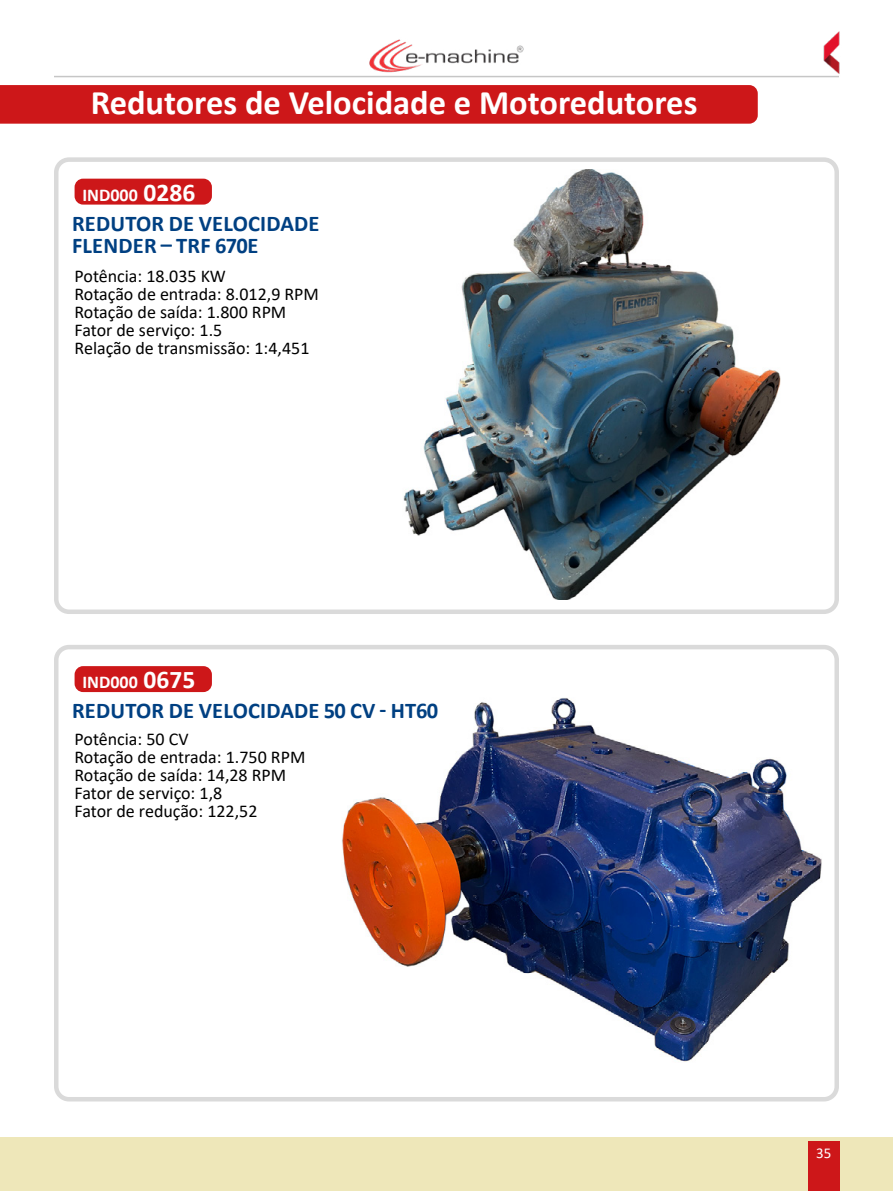
<style>
.page{position:relative;width:893px;height:1191px;background:#fff}
.page>*{position:absolute;margin:0;border:0;box-sizing:border-box;transform-origin:0 0}
.t1{font:700 34.5px "Calibri";color:#fff}
.t2{font:700 22.5px/22.5px "Calibri";letter-spacing:.01em;color:#004082}
.t3{font:18px/18px "Calibri";color:#000}
.t4{font:700 18px "Calibri";color:#fff}
.t5{font:15px "Calibri";color:#fff}
.s1{font-size:25.5px}
</style>
<div class="page">
<img style="left:369px;top:39px;width:155px;height:34px">
<hr style="left:54px;top:76px;width:785px;height:1px;background:#c6c6c6">
<div style="left:0;top:1137px;width:893px;height:54px;background:#eee7b9"></div>
<div style="left:808px;top:1141px;width:32px;height:50px;background:#cd1719"></div>
<img style="left:823px;top:31px;width:17px;height:45px">
<div style="left:54px;top:157px;width:785px;height:457px;border:4px solid #dadada;border-radius:13px"></div>
<img style="left:403px;top:169px;width:378px;height:430px">
<div style="left:75px;top:179px;width:137px;height:26px;background:#cd1719;border-radius:9px"></div>
<div style="left:0;top:85px;width:758px;height:39px;background:#cd1719"></div>
<div style="left:54px;top:645px;width:785px;height:456px;border:4px solid #dadada;border-radius:13px"></div>
<img style="left:342px;top:698px;width:480px;height:364px">
<div style="left:75px;top:666px;width:137px;height:26px;background:#cd1719;border-radius:9px"></div>
<h1 class="t1" style="left:91px;top:78px;width:608px">Redutores de Velocidade e Motoredutores</h1>
<p class="t4" style="left:82px;top:182px;width:114px">IND000 <span class="s1">0286</span></p>
<p class="t2" style="left:72px;top:212px;width:249px">REDUTOR DE VELOCIDADE<br>FLENDER – TRF 670E</p>
<p class="t3" style="left:75px;top:266px;width:246px">Potência: 18.035 KW<br>Rotação de entrada: 8.012,9 RPM<br>Rotação de saída: 1.800 RPM<br>Fator de serviço: 1.5<br>Relação de transmissão: 1:4,451</p>
<p class="t4" style="left:82px;top:669px;width:114px">IND000 <span class="s1">0675</span></p>
<p class="t2" style="left:72px;top:699px;width:368px">REDUTOR DE VELOCIDADE 50 CV - HT60</p>
<p class="t3" style="left:75px;top:729px;width:232px">Potência: 50 CV<br>Rotação de entrada: 1.750 RPM<br>Rotação de saída: 14,28 RPM<br>Fator de serviço: 1,8<br>Fator de redução: 122,52</p>
<p class="t5" style="left:816px;top:1142px;width:17px">35</p>
</div>
